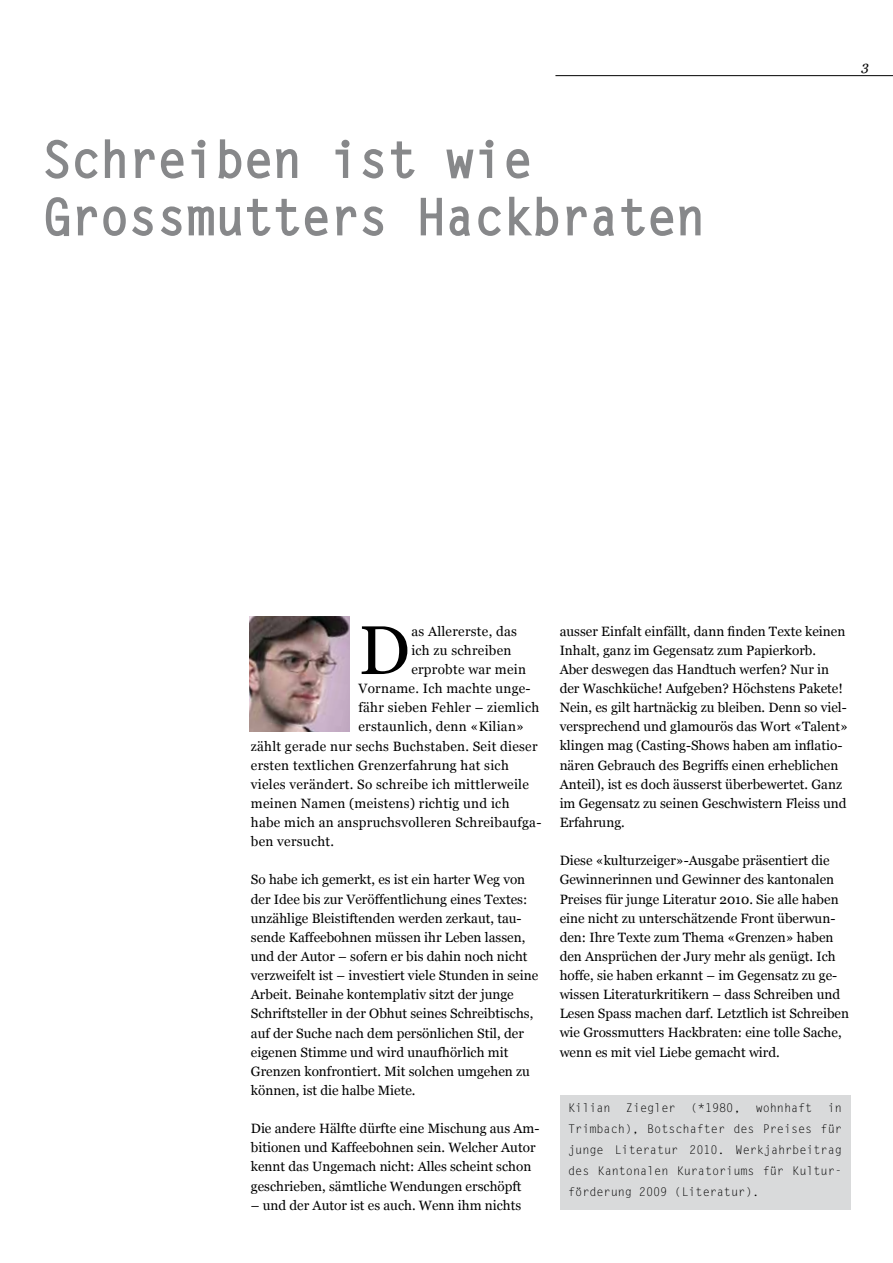
<style>
.page{position:relative;width:893px;height:1263px;background:#fff}
.page>*{position:absolute;margin:0;border:0;box-sizing:border-box;transform-origin:0 0}
.t1{font:68.7px "Georgia";color:#000}
.t2{font:13.5px/19.2px "Georgia";color:#000}
.t3{font:13.5px "Georgia";letter-spacing:.02em;color:#000}
.t4{font:italic 13.5px "Georgia";color:#000}
.t5{font:12px/21px "Letter Gothic Std";letter-spacing:-.01em;color:#000;text-align:justify}
</style>
<div class="page">
<hr style="left:555px;top:75px;width:338px;height:1px;background:#000">
<svg style="left:45px;top:139px;width:80px;height:40px"></svg>
<svg style="left:134px;top:139px;width:72px;height:40px"></svg>
<svg style="left:218px;top:139px;width:80px;height:40px"></svg>
<svg style="left:335px;top:139px;width:15px;height:39px"></svg>
<svg style="left:362px;top:141px;width:53px;height:38px"></svg>
<svg style="left:446px;top:139px;width:48px;height:40px"></svg>
<svg style="left:506px;top:149px;width:24px;height:30px"></svg>
<svg style="left:45px;top:197px;width:339px;height:39px"></svg>
<svg style="left:420px;top:196px;width:281px;height:40px"></svg>
<div style="left:560px;top:1095px;width:290px;height:115px;background:#d9dadb"></div>
<img style="left:250px;top:617px;width:100px;height:114px">
<p class="t4" style="left:862px;top:57px;width:9px">3</p>
<h1 class="t1" style="left:358px;top:609px;width:53px">D</h1>
<p class="t3" style="left:411px;top:623px;width:107px">as Allererste, das</p>
<p class="t3" style="left:411px;top:642px;width:102px">ich zu schreiben</p>
<p class="t3" style="left:411px;top:661px;width:116px">erprobte war mein</p>
<p class="t3" style="left:358px;top:680px;width:174px">Vorname. Ich machte unge-</p>
<p class="t3" style="left:358px;top:699px;width:182px">fähr sieben Fehler – ziemlich</p>
<p class="t3" style="left:358px;top:718px;width:167px">erstaunlich, denn «Kilian»</p>
<p class="t3" style="left:251px;top:738px;width:288px">zählt gerade nur sechs Buchstaben. Seit dieser</p>
<p class="t3" style="left:251px;top:757px;width:259px">ersten textlichen Grenzerfahrung hat sich</p>
<p class="t3" style="left:251px;top:776px;width:280px">vieles verändert. So schreibe ich mittlerweile</p>
<p class="t3" style="left:251px;top:795px;width:260px">meinen Namen (meistens) richtig und ich</p>
<p class="t3" style="left:251px;top:814px;width:292px">habe mich an anspruchsvolleren Schreibaufga-</p>
<p class="t3" style="left:251px;top:833px;width:85px">ben versucht.</p>
<p class="t2" style="left:251px;top:870px;width:289px">So habe ich gemerkt, es ist ein harter Weg von der Idee bis zur Veröffentlichung eines Textes: unzählige Bleistiftenden werden zerkaut, tau&shy;sende Kaffeebohnen müssen ihr Leben lassen, und der Autor – sofern er bis dahin noch nicht verzweifelt ist – investiert viele Stunden in seine Arbeit. Beinahe kontemplativ sitzt der junge Schriftsteller in der Obhut seines Schreibtischs, auf der Suche nach dem persönlichen Stil, der eigenen Stimme und wird unaufhörlich mit Grenzen konfrontiert. Mit solchen umgehen zu können, ist die halbe Miete.</p>
<p class="t2" style="left:251px;top:1119px;width:290px">Die andere Hälfte dürfte eine Mischung aus Am&shy;bitionen und Kaffeebohnen sein. Welcher Autor kennt das Ungemach nicht: Alles scheint schon geschrieben, sämtliche Wendungen erschöpft</p>
<p class="t2" style="left:251px;top:1196px;width:272px">– und der Autor ist es auch. Wenn ihm nichts</p>
<p class="t2" style="left:560px;top:622px;width:290px">ausser Einfalt einfällt, dann finden Texte keinen Inhalt, ganz im Gegensatz zum Papierkorb.<br>Aber deswegen das Handtuch werfen? Nur in der Waschküche! Aufgeben? Höchstens Pakete!<br>Nein, es gilt hartnäckig zu bleiben. Denn so viel&shy;versprechend und glamourös das Wort «Talent» klingen mag (Casting-Shows haben am inflatio&shy;nären Gebrauch des Begriffs einen erheblichen Anteil), ist es doch äusserst überbewertet. Ganz im Gegensatz zu seinen Geschwistern Fleiss und Erfahrung.</p>
<p class="t2" style="left:560px;top:851px;width:291px">Diese «kulturzeiger»-Ausgabe präsentiert die Gewinnerinnen und Gewinner des kantonalen Preises für junge Literatur 2010. Sie alle haben eine nicht zu unterschätzende Front überwun&shy;den: Ihre Texte zum Thema «Grenzen» haben den Ansprüchen der Jury mehr als genügt. Ich hoffe, sie haben erkannt – im Gegensatz zu ge&shy;wissen Literaturkritikern – dass Schreiben und Lesen Spass machen darf. Letztlich ist Schreiben wie Grossmutters Hackbraten: eine tolle Sache, wenn es mit viel Liebe gemacht wird.</p>
<p class="t5" style="left:568px;top:1098px;width:44px">Kilian</p>
<p class="t5" style="left:626px;top:1098px;width:51px">Ziegler</p>
<p class="t5" style="left:691px;top:1098px;width:51px">(*1980,</p>
<p class="t5" style="left:756px;top:1098px;width:58px">wohnhaft</p>
<p class="t5" style="left:568px;top:1098px;width:275px;text-indent:259px">in Trimbach), Botschafter des Preises für junge Literatur 2010. Werkjahrbeitrag des Kantonalen Kuratoriums für Kultur&shy;förderung 2009 (Literatur).</p>
</div>
